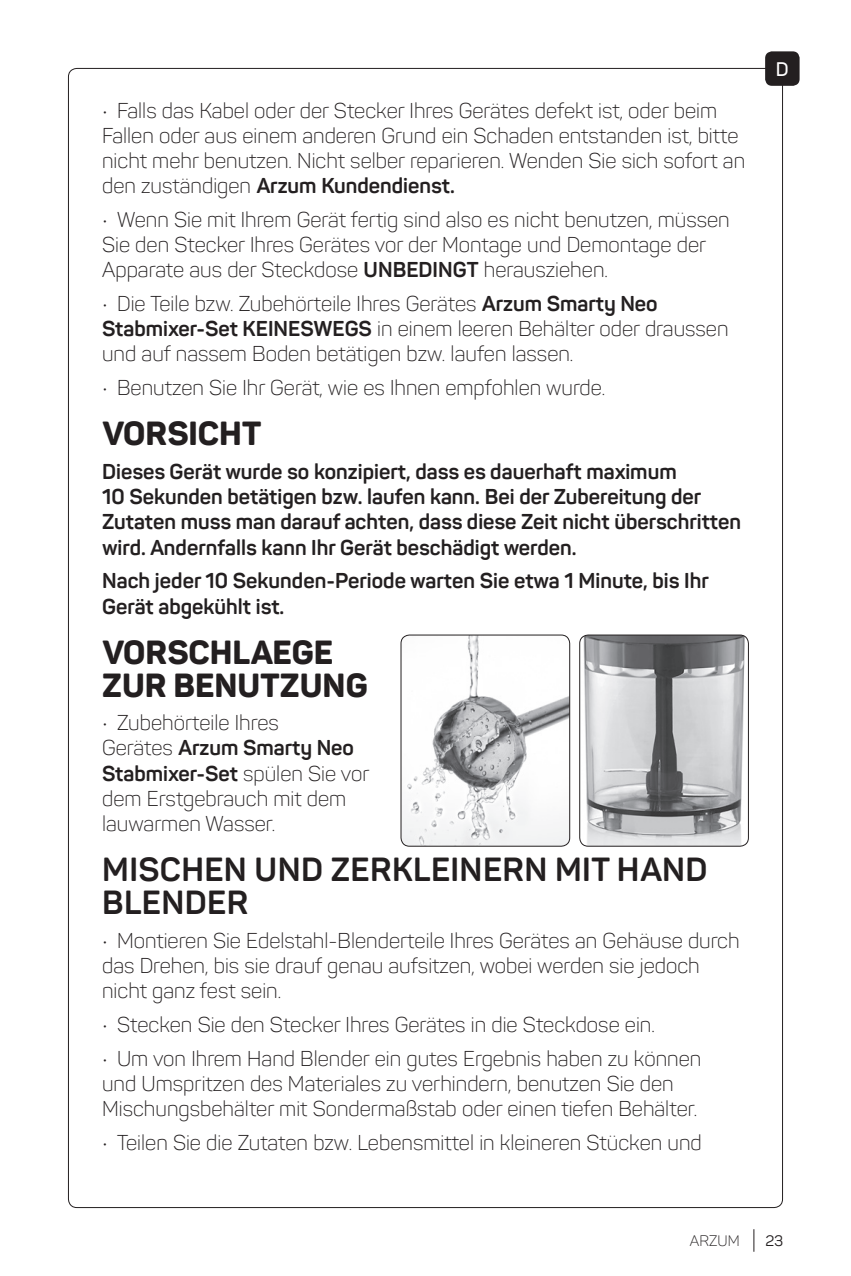
<style>
.page{position:relative;width:851px;height:1276px;background:#fff}
.page>*{position:absolute;margin:0;border:0;box-sizing:border-box;transform-origin:0 0}
.t1{font:700 33px/33px "Panton";letter-spacing:.01em;color:#231f20}
.t2{font:800 33px/33px "Panton";color:#231f20}
.t3{font:300 21.3px/25.2px "Panton";color:#231f20}
.t4{font:700 21.3px/25.2px "Panton";color:#231f20}
.t5{font:600 19.5px "Panton";color:#fff}
.t6{font:300 15px "Panton";color:#231f20}
.t7{font:15px "Panton";color:#231f20}
.s1{font-weight:700}
</style>
<div class="page">
<svg style="left:753px;top:1229px;width:1px;height:22px"></svg>
<div style="left:765px;top:51px;width:34px;height:35px;background:#231f20;border-radius:7px"></div>
<img style="left:579px;top:635px;width:169px;height:211px">
<div style="left:579px;top:634px;width:169px;height:212px;border:1px solid #231f20;border-radius:9px"></div>
<img style="left:401px;top:636px;width:168px;height:210px">
<div style="left:400px;top:634px;width:170px;height:212px;border:1px solid #231f20;border-radius:9px"></div>
<p class="t3" style="left:102px;top:97px;width:644px">• Falls das Kabel oder der Stecker Ihres Gerätes defekt ist, oder beim Fallen oder aus einem anderen Grund ein Schaden entstanden ist, bitte nicht mehr benutzen. Nicht selber reparieren. Wenden Sie sich sofort an den zuständigen <span class="s1">Arzum Kundendienst.</span></p>
<p class="t3" style="left:102px;top:207px;width:629px">• Wenn Sie mit Ihrem Gerät fertig sind also es nicht benutzen, müssen<br>Sie den Stecker Ihres Gerätes vor der Montage und Demontage der<br>Apparate aus der Steckdose <span class="s1">UNBEDINGT</span> herausziehen.</p>
<p class="t3" style="left:102px;top:291px;width:628px">• Die Teile bzw. Zubehörteile Ihres Gerätes <span class="s1">Arzum Smarty Neo<br>Stabmixer-Set KEINESWEGS</span> in einem leeren Behälter oder draussen und auf nassem Boden betätigen bzw. laufen lassen.</p>
<p class="t3" style="left:102px;top:375px;width:504px">• Benutzen Sie Ihr Gerät, wie es Ihnen empfohlen wurde.</p>
<h1 class="t2" style="left:102px;top:417px;width:161px">VORSICHT</h1>
<p class="t4" style="left:102px;top:459px;width:640px">Dieses Gerät wurde so konzipiert, dass es dauerhaft maximum<br>10 Sekunden betätigen bzw. laufen kann. Bei der Zubereitung der Zutaten muss man darauf achten, dass diese Zeit nicht überschritten wird. Andernfalls kann Ihr Gerät beschädigt werden.</p>
<p class="t4" style="left:102px;top:568px;width:608px">Nach jeder 10 Sekunden-Periode warten Sie etwa 1 Minute, bis Ihr<br>Gerät abgekühlt ist.</p>
<h1 class="t2" style="left:102px;top:635px;width:267px">VORSCHLAEGE<br>ZUR BENUTZUNG</h1>
<p class="t3" style="left:102px;top:710px;width:269px">• Zubehörteile Ihres<br>Gerätes <span class="s1">Arzum Smarty Neo<br>Stabmixer-Set</span> spülen Sie vor dem Erstgebrauch mit dem lauwarmen Wasser.</p>
<h1 class="t1" style="left:102px;top:853px;width:606px">MISCHEN UND ZERKLEINERN MIT HAND<br>BLENDER</h1>
<p class="t3" style="left:102px;top:927px;width:639px">• Montieren Sie Edelstahl-Blenderteile Ihres Gerätes an Gehäuse durch das Drehen, bis sie drauf genau aufsitzen, wobei werden sie jedoch nicht ganz fest sein.</p>
<p class="t3" style="left:102px;top:1012px;width:554px">• Stecken Sie den Stecker Ihres Gerätes in die Steckdose ein.</p>
<p class="t3" style="left:102px;top:1045px;width:600px">• Um von Ihrem Hand Blender ein gutes Ergebnis haben zu können und Umspritzen des Materiales zu verhindern, benutzen Sie den<br>Mischungsbehälter mit Sondermaßstab oder einen tiefen Behälter.</p>
<p class="t3" style="left:102px;top:1129px;width:601px">• Teilen Sie die Zutaten bzw. Lebensmittel in kleineren Stücken und</p>
<p class="t5" style="left:775px;top:57px;width:14px">D</p>
<p class="t6" style="left:689px;top:1231px;width:51px">ARZUM</p>
<p class="t7" style="left:765px;top:1231px;width:19px">23</p>
</div>
